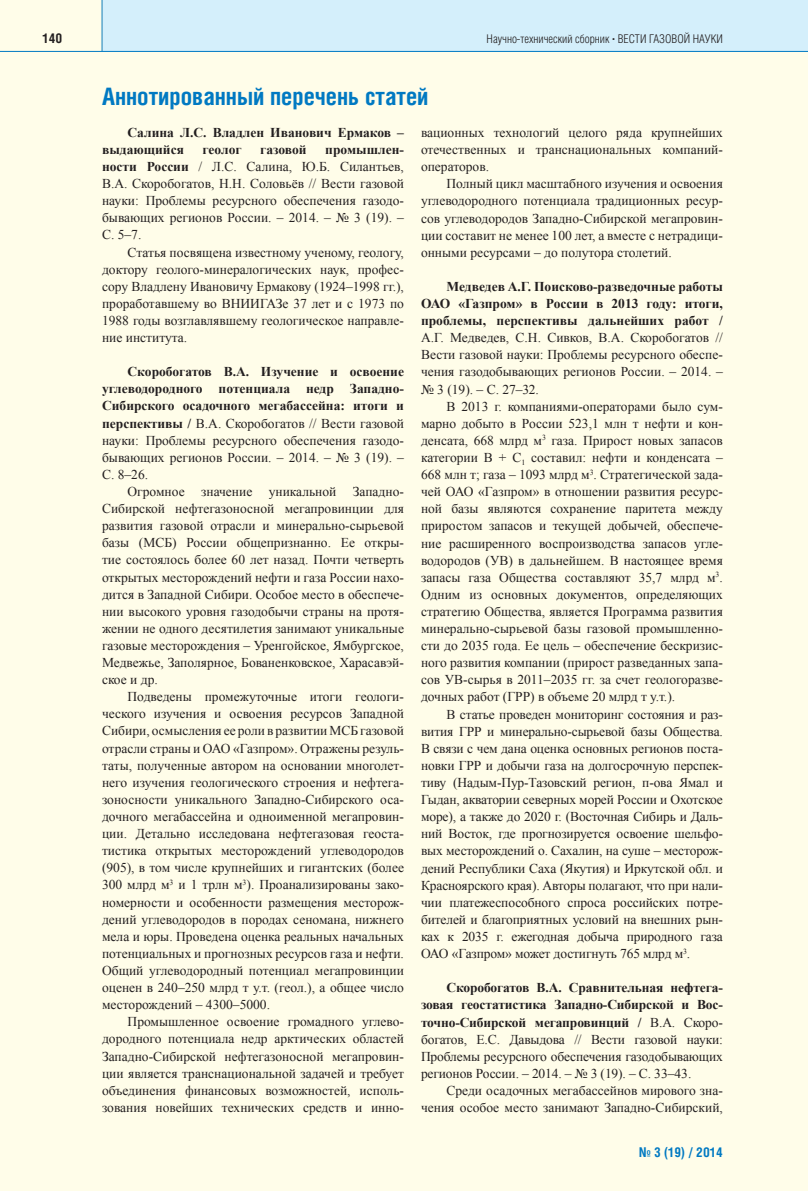
<style>
.page{position:relative;width:808px;height:1191px;background:#fff}
.page>*{position:absolute;margin:0;border:0;box-sizing:border-box;transform-origin:0 0}
.t1{font:700 24px "Helios Cond";color:#0079c2}
.t2{font:13.5px/17.1px "Times New Roman";color:#231f20;text-align:justify}
.t3{font:700 13.5px/17.1px "Times New Roman";color:#231f20;text-align:justify}
.t4{font:700 13.5px "Helios Cond";color:#0079c2}
.t5{font:700 13.5px "Helios Cond";color:#231f20}
.t6{font:300 12px "Helios Cond";color:#231f20}
.s1{font-family:"Times New Roman";font-weight:700}
.s2{font-weight:700}
.s3{font-weight:400}
</style>
<div class="page">
<div style="left:0;top:52px;width:808px;height:1139px;background:#fffde9"></div>
<div style="left:102px;top:0;width:706px;height:51px;background:#d4effb"></div>
<div style="left:0;top:0;width:102px;height:51px;background:#fffde9"></div>
<hr style="left:0;top:51px;width:808px;height:1px;background:#0079c2">
<hr style="left:102px;top:0;width:1px;height:51px;background:#0079c2">
<p class="t5" style="left:43px;top:33px;width:21px">140</p>
<p class="t6" style="left:487px;top:34px;width:238px">Научно-технический сборник <span class="s1">·</span> ВЕСТИ ГАЗОВОЙ НАУКИ</p>
<h1 class="t1" style="left:102px;top:87px;width:328px">Аннотированный перечень статей</h1>
<p class="t3" style="left:102px;top:124px;width:303px;text-indent:26px">Салина Л.С. Владлен Иванович Ермаков – выдающийся</p>
<p class="t3" style="left:203px;top:141px;width:40px">геолог</p>
<p class="t3" style="left:260px;top:141px;width:48px">газовой</p>
<p class="t2" style="left:102px;top:141px;width:303px;text-indent:223px"><span class="s2">промышлен&shy;ности России</span> / Л.С. Салина, Ю.Б. Силантьев, В.А. Скоробогатов, Н.Н. Соловьёв // Вести газовой науки: Проблемы ресурсного обеспечения газодо&shy;бывающих регионов России. – 2014. – № 3 (19). – С. 5–7.</p>
<p class="t2" style="left:102px;top:243px;width:303px;text-indent:26px">Статья посвящена известному ученому, геологу, доктору геолого-минералогических наук, профес&shy;сору Владлену Ивановичу Ермакову (1924–1998 гг.), проработавшему во ВНИИГАЗе 37 лет и с 1973 по 1988 годы возглавлявшему геологическое направле&shy;ние института.</p>
<p class="t3" style="left:102px;top:363px;width:303px;text-indent:26px">Скоробогатов В.А. Изучение и освоение углеводородного потенциала недр Западно-Сибирского осадочного мегабассейна: итоги и перспективы / <span class="s3">В.А. Скоробогатов // Вести газовой науки: Проблемы ресурсного обеспечения газодо&shy;бывающих регионов России. – 2014. – № 3 (19). – С. 8–26.</span></p>
<p class="t2" style="left:102px;top:483px;width:303px;text-indent:26px">Огромное значение уникальной Западно-Сибирской нефтегазоносной мегапровинции для развития газовой отрасли и минерально-сырьевой базы (МСБ) России общепризнанно. Ее откры&shy;тие состоялось более 60 лет назад. Почти четверть открытых месторождений нефти и газа России нахо&shy;дится в Западной Сибири. Особое место в обеспече&shy;нии высокого уровня газодобычи страны на протя&shy;жении не одного десятилетия занимают уникальные газовые месторождения – Уренгойское, Ямбургское, Медвежье, Заполярное, Бованенковское, Харасавэй&shy;ское и др.</p>
<p class="t2" style="left:102px;top:688px;width:303px;text-indent:26px">Подведены промежуточные итоги геологи&shy;ческого изучения и освоения ресурсов Западной Сибири, осмысления ее роли в развитииМСБ газовой отрасли страны и ОАО «Газпром». Отражены резуль&shy;таты, полученные автором на основании многолет&shy;него изучения геологического строения и нефтега&shy;зоносности уникального Западно-Сибирского оса&shy;дочного мегабассейна и одноименной мегапровин&shy;ции. Детально исследована нефтегазовая геоста&shy;тистика открытых месторождений углеводородов (905), в том числе крупнейших и гигантских (более 300 млрд м<sup>3</sup> и 1 трлн м<sup>3</sup>). Проанализированы зако&shy;номерности и особенности размещения месторож&shy;дений углеводородов в породах сеномана, нижнего мела и юры. Проведена оценка реальных начальных потенциальных и прогнозных ресурсов газа и нефти.<br>Общий углеводородный потенциал мегапровинции оценен в 240–250 млрд т у.т. (геол.), а общее число месторождений – 4300–5000.</p>
<p class="t2" style="left:102px;top:1013px;width:303px;text-indent:26px">Промышленное освоение громадного углево&shy;дородного потенциала недр арктических областей Западно-Сибирской нефтегазоносной мегапровин&shy;ции является транснациональной задачей и требует объединения финансовых возможностей, исполь&shy;зования новейших технических средств и инно-</p>
<p class="t2" style="left:421px;top:124px;width:303px">вационных технологий целого ряда крупнейших отечественных и транснациональных компаний&shy;операторов.</p>
<p class="t2" style="left:421px;top:175px;width:303px;text-indent:26px">Полный цикл масштабного изучения и освоения углеводородного потенциала традиционных ресур&shy;сов углеводородов Западно-Сибирской мегапровин&shy;ции составит не менее 100 лет, а вместе с нетрадици&shy;онными ресурсами – до полутора столетий.</p>
<p class="t3" style="left:421px;top:278px;width:303px;text-indent:26px">Медведев А.Г. Поисково-разведочные работы ОАО «Газпром» в России в 2013 году: итоги, проблемы, перспективы дальнейших работ /</p>
<p class="t2" style="left:421px;top:329px;width:303px">А.Г. Медведев, С.Н. Сивков, В.А. Скоробогатов // Вести газовой науки: Проблемы ресурсного обеспе&shy;чения газодобывающих регионов России. – 2014. – № 3 (19). – С. 27–32.</p>
<p class="t2" style="left:421px;top:397px;width:303px;text-indent:26px">В 2013 г. компаниями-операторами было сум&shy;марно добыто в России 523,1 млн т нефти и кон&shy;денсата, 668 млрд м<sup>3</sup> газа. Прирост новых запасов категории В + С<sub>1</sub> составил: нефти и конденсата – 668 млн т; газа – 1093 млрд м<sup>3</sup>. Стратегической зада&shy;чей ОАО «Газпром» в отношении развития ресурс&shy;ной базы являются сохранение паритета между приростом запасов и текущей добычей, обеспече&shy;ние расширенного воспроизводства запасов угле&shy;водородов (УВ) в дальнейшем. В настоящее время запасы газа Общества составляют 35,7 млрд м<sup>3</sup>.<br>Одним из основных документов, определяющих стратегию Общества, является Программа развития минерально-сырьевой базы газовой промышленно&shy;сти до 2035 года. Ее цель – обеспечение бескризис&shy;ного развития компании (прирост разведанных запа&shy;сов УВ-сырья в 2011–2035 гг. за счет геологоразве&shy;дочных работ (ГРР) в объеме 20 млрд т у.т.).</p>
<p class="t2" style="left:421px;top:705px;width:303px;text-indent:26px">В статье проведен мониторинг состояния и раз&shy;вития ГРР и минерально-сырьевой базы Общества.<br>В связи с чем дана оценка основных регионов поста&shy;новки ГРР и добычи газа на долгосрочную перспек&shy;тиву (Надым-Пур-Тазовский регион, п-ова Ямал и Гыдан, акватории северных морей России и Охотское море), а также до 2020 г. (Восточная Сибирь и Даль&shy;ний Восток, где прогнозируется освоение шельфо&shy;вых месторождений о. Сахалин, на суше – месторож&shy;дений Республики Саха (Якутия) и Иркутской обл. и Красноярского края). Авторы полагают, что при нали&shy;чии платежеспособного спроса российских потре&shy;бителей и благоприятных условий на внешних рын&shy;ках к 2035 г. ежегодная добыча природного газа ОАО «Газпром» может достигнуть 765 млрд м<sup>3</sup>.</p>
<p class="t2" style="left:421px;top:979px;width:303px;text-indent:26px"><span class="s2">Скоробогатов В.А. Сравнительная нефтега&shy;зовая геостатистика Западно-Сибирской и Вос&shy;точно-Сибирской мегапровинций /</span> В.А. Скоро&shy;богатов, Е.С. Давыдова // Вести газовой науки:<br>Проблемы ресурсного обеспечения газодобывающих регионов России. – 2014. – № 3 (19). – С. 33–43.</p>
<p class="t2" style="left:421px;top:1081px;width:303px;text-align:right">Среди осадочных мегабассейнов мирового зна&shy;чения особое место занимают Западно-Сибирский,</p>
<p class="t4" style="left:639px;top:1147px;width:85px">№ 3 (19) / 2014</p>
</div>
